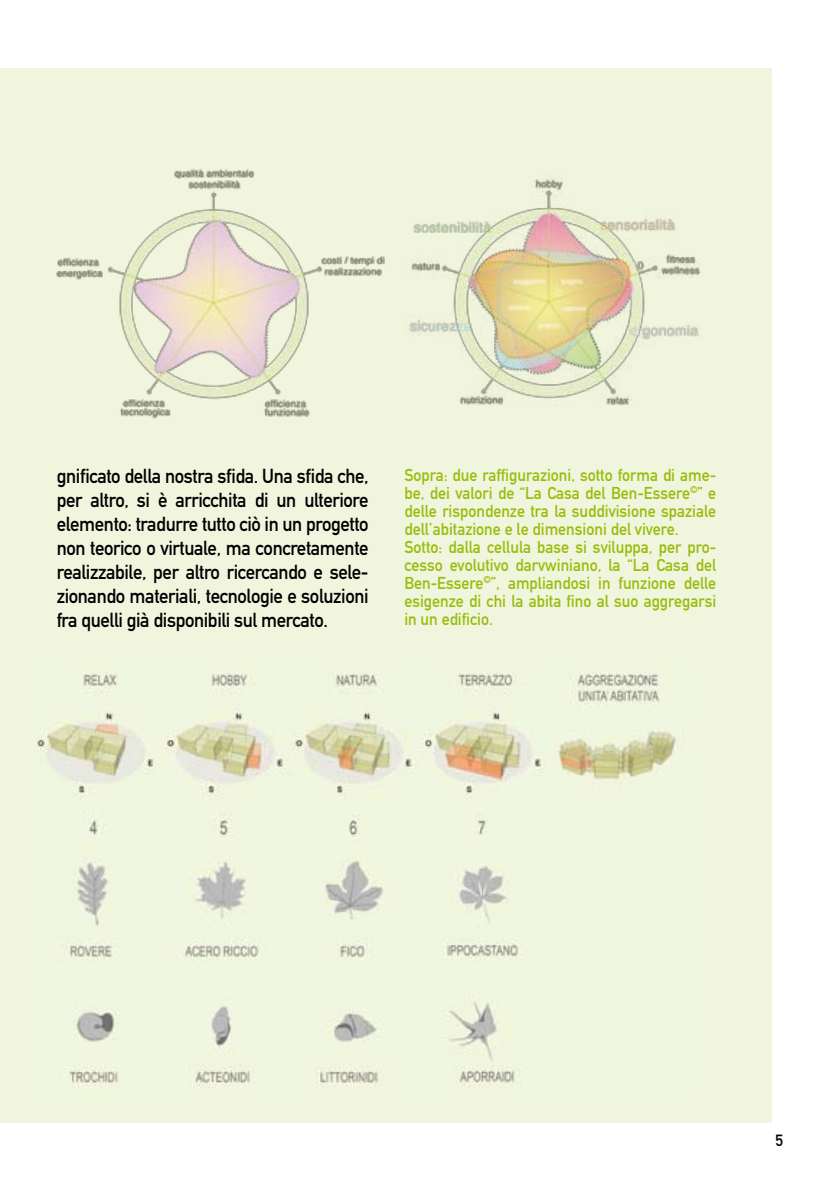
<style>
.page{position:relative;width:840px;height:1191px;background:#fff}
.page>*{position:absolute;margin:0;border:0;box-sizing:border-box;transform-origin:0 0}
.t1{font:20px/24px "DIN Mittelschrift";letter-spacing:-.02em;color:#000;text-align:justify;scale:.94 1}
.t2{font:17px/18px "DIN Mittelschrift";color:#97be0d;scale:.94 1}
.t3{font:16px "DIN Mittelschrift";color:#000}
</style>
<div class="page">
<div style="left:0;top:68px;width:771px;height:1055px;background:#f2f5de"></div>
<img style="left:37px;top:673px;width:639px;height:415px">
<img style="left:405px;top:177px;width:296px;height:228px">
<img style="left:56px;top:169px;width:329px;height:250px">
<p class="t1" style="left:57px;top:464px;width:333px">gnificato della nostra sfida. Una sfida che, per altro, si è arricchita di un ulteriore elemento: tradurre tutto ciò in un progetto non teorico o virtuale, ma concretamente realizzabile, per altro ricercando e sele&shy;zionando materiali, tecnologie e soluzioni fra quelli già disponibili sul mercato.</p>
<p class="t2" style="left:404px;top:466px;width:333px">Sopra: due raffigurazioni, sotto forma di ame&shy;be, dei valori de “La Casa del Ben-Essere<sup>©</sup>” e delle rispondenze tra la suddivisione spaziale dell’abitazione e le dimensioni del vivere.<br>Sotto: dalla cellula base si sviluppa, per pro&shy;cesso evolutivo darvwiniano, la “La Casa del Ben-Essere<sup>©</sup>”, ampliandosi in funzione delle esigenze di chi la abita fino al suo aggregarsi in un edificio.</p>
<p class="t3" style="left:775px;top:1131px;width:9px">5</p>
</div>
